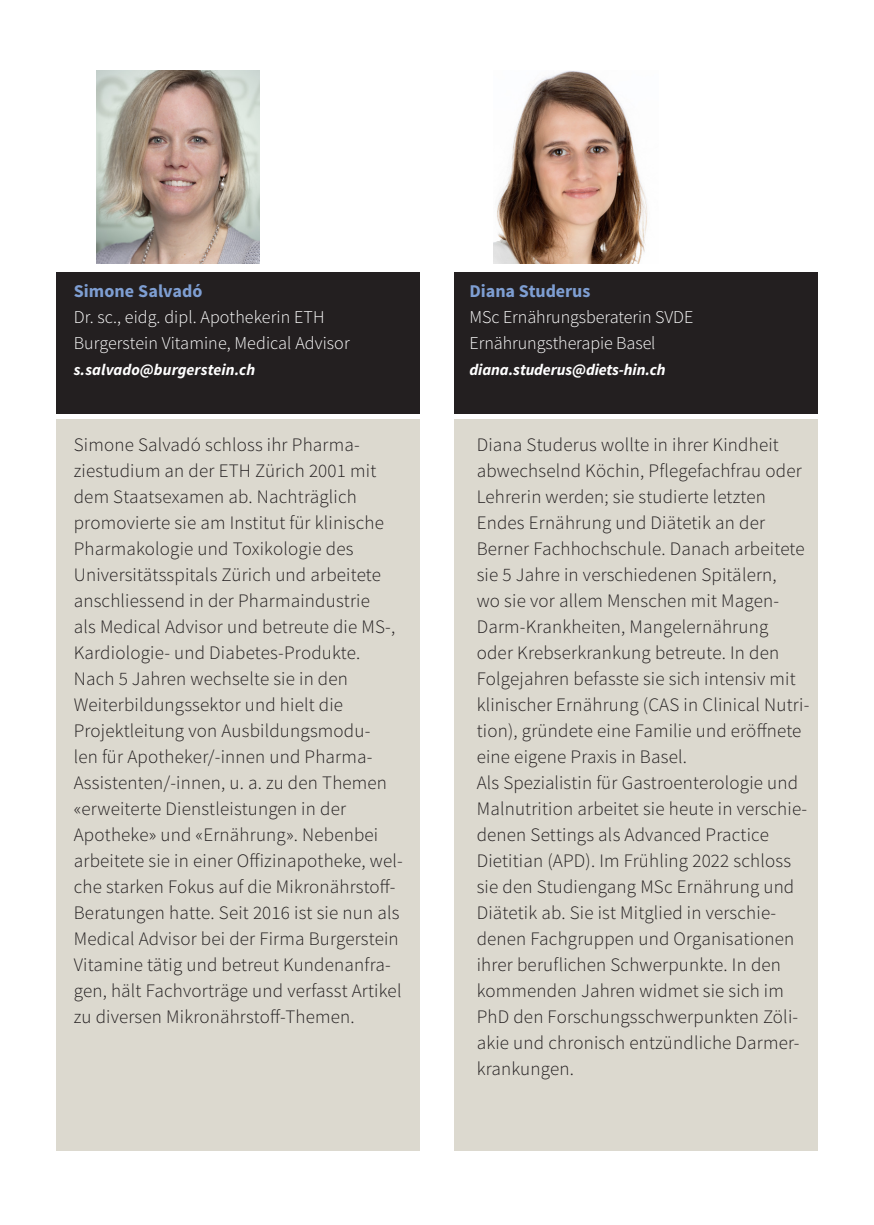
<style>
.page{position:relative;width:874px;height:1225px;background:#fff}
.page>*{position:absolute;margin:0;border:0;box-sizing:border-box;transform-origin:0 0}
.t1{font:300 19px/26px "Source Sans Pro";letter-spacing:.01em;color:#231f20}
.t2{font:300 18px "Source Sans Pro";letter-spacing:-.005em;color:#fff}
.t3{font:700 18px "Source Sans Pro";letter-spacing:-.005em;color:#7e9ed2}
.t4{font:italic 700 16px "Source Sans Pro";letter-spacing:-.005em;color:#fff}
</style>
<div class="page">
<div style="left:57px;top:420px;width:363px;height:731px;background:#dcd9cf"></div>
<div style="left:57px;top:272px;width:363px;height:142px;background:#231f20"></div>
<img style="left:96px;top:71px;width:163px;height:193px">
<div style="left:454px;top:420px;width:362px;height:731px;background:#dcd9cf"></div>
<div style="left:454px;top:272px;width:362px;height:142px;background:#231f20"></div>
<img style="left:493px;top:71px;width:155px;height:193px">
<p class="t3" style="left:74px;top:279px;width:130px">Simone Salvadó</p>
<p class="t2" style="left:74px;top:306px;width:252px">Dr. sc., eidg. dipl. Apothekerin ETH</p>
<p class="t2" style="left:74px;top:332px;width:277px">Burgerstein Vitamine, Medical Advisor</p>
<p class="t4" style="left:74px;top:359px;width:183px">s.salvado@burgerstein.ch</p>
<p class="t3" style="left:469px;top:279px;width:122px">Diana Studerus</p>
<p class="t2" style="left:469px;top:306px;width:225px">MSc Ernährungsberaterin SVDE</p>
<p class="t2" style="left:469px;top:332px;width:187px">Ernährungstherapie Basel</p>
<p class="t4" style="left:469px;top:359px;width:197px">diana.studerus@diets-hin.ch</p>
<p class="t1" style="left:74px;top:432px;width:330px">Simone Salvadó schloss ihr Pharma&shy;ziestudium an der ETH Zürich 2001 mit dem Staatsexamen ab. Nachträglich promovierte sie am Institut für klinische Pharmakologie und Toxikologie des Universitätsspitals Zürich und arbeitete anschliessend in der Pharmaindustrie<br>als Medical Advisor und betreute die MS-, Kardiologie- und Diabetes-Produkte.<br>Nach 5 Jahren wechselte sie in den Weiterbildungssektor und hielt die Projektleitung von Ausbildungsmodu-<br>len für Apotheker/-innen und Pharma-Assistenten/-innen, u. a. zu den Themen «erweiterte Dienstleistungen in der Apotheke» und «Ernährung». Nebenbei arbeitete sie in einer Offizinapotheke, wel&shy;che starken Fokus auf die Mikronährstoff-Beratungen hatte. Seit 2016 ist sie nun als Medical Advisor bei der Firma Burgerstein Vitamine tätig und betreut Kundenanfra&shy;gen, hält Fachvorträge und verfasst Artikel zu diversen Mikronährstoff-Themen.</p>
<p class="t1" style="left:476px;top:432px;width:334px">Diana Studerus wollte in ihrer Kindheit abwechselnd Köchin, Pflegefachfrau oder Lehrerin werden; sie studierte letzten Endes Ernährung und Diätetik an der Berner Fachhochschule. Danach arbeitete sie 5 Jahre in verschiedenen Spitälern,<br>wo sie vor allem Menschen mit Magen-Darm-Krankheiten, Mangelernährung<br>oder Krebserkrankung betreute. In den Folgejahren befasste sie sich intensiv mit klinischer Ernährung (CAS in Clinical Nutri&shy;tion), gründete eine Familie und eröffnete eine eigene Praxis in Basel.</p>
<p class="t1" style="left:476px;top:770px;width:332px">Als Spezialistin für Gastroenterologie und Malnutrition arbeitet sie heute in verschie&shy;denen Settings als Advanced Practice Dietitian (APD). Im Frühling 2022 schloss sie den Studiengang MSc Ernährung und Diätetik ab. Sie ist Mitglied in verschie&shy;denen Fachgruppen und Organisationen ihrer beruflichen Schwerpunkte. In den kommenden Jahren widmet sie sich im PhD den Forschungsschwerpunkten Zöli&shy;akie und chronisch entzündliche Darmer&shy;krankungen.</p>
</div>
